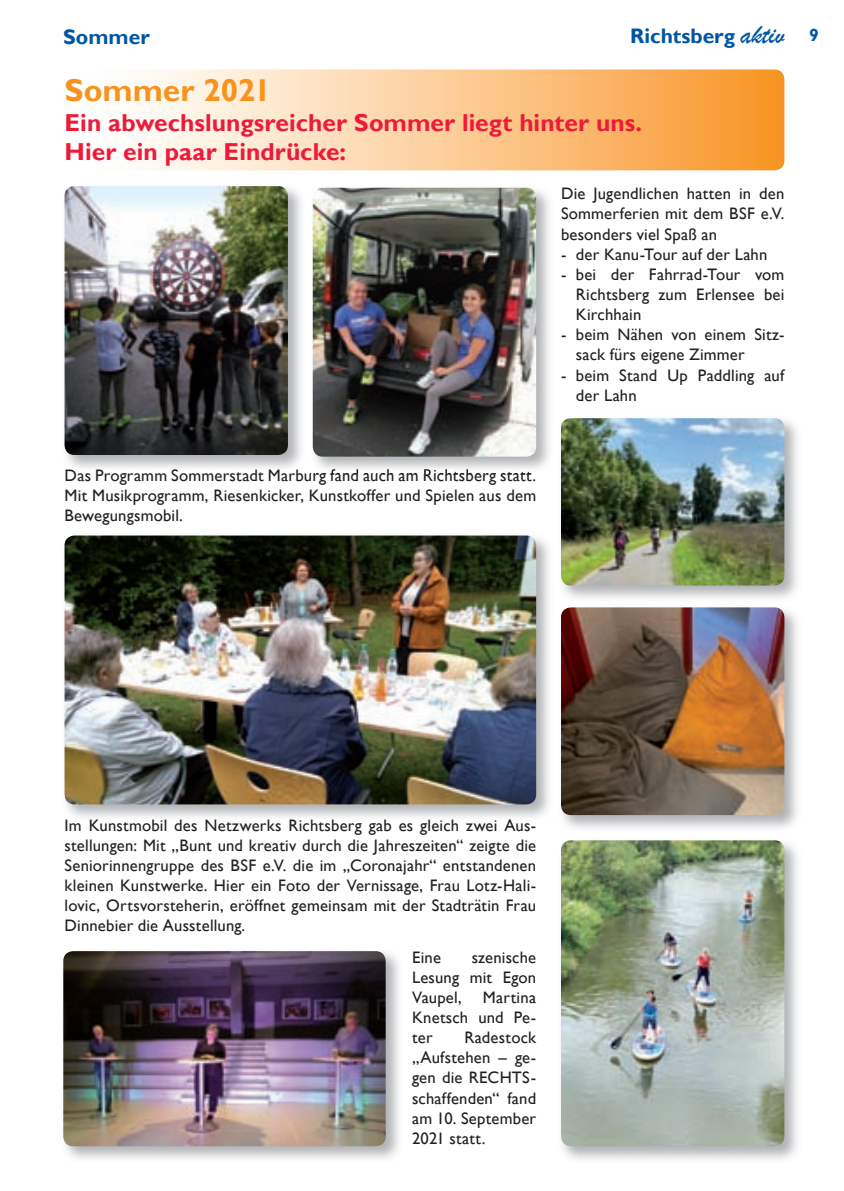
<style>
.page{position:relative;width:844px;height:1191px;background:#fff}
.page>*{position:absolute;margin:0;border:0;box-sizing:border-box;transform-origin:0 0}
.t1{font:700 31.5px "Gill Sans";color:#f7931d}
.t2{font:700 24.5px/29.4px "Gill Sans";color:#ed1a3a}
.t3{font:700 21px "Gill Sans";color:#0155a2}
.t4{font:16.62px/20.1px "Gill Sans";letter-spacing:.01em;color:#231f20;text-align:justify}
.s1{font-family:"Brush Script";font-weight:400;font-size:28px}
.s2{font-size:17.5px}
</style>
<div class="page">
<svg style="left:144px;top:69px;width:640px;height:101px;background:#fccb94"></svg>
<img style="left:64px;top:186px;width:224px;height:269px">
<img style="left:66px;top:538px;width:483px;height:279px">
<img style="left:64px;top:535px;width:472px;height:269px">
<img style="left:312px;top:187px;width:237px;height:282px">
<img style="left:331px;top:469px;width:198px;height:4px">
<img style="left:313px;top:188px;width:223px;height:268px">
<img style="left:66px;top:952px;width:333px;height:207px">
<img style="left:63px;top:951px;width:322px;height:195px">
<img style="left:562px;top:420px;width:235px;height:178px">
<img style="left:561px;top:418px;width:223px;height:167px">
<img style="left:562px;top:610px;width:235px;height:218px">
<img style="left:561px;top:607px;width:223px;height:208px">
<img style="left:562px;top:843px;width:235px;height:317px">
<img style="left:561px;top:840px;width:223px;height:306px">
<p class="t3" style="left:63px;top:25px;width:88px">Sommer</p>
<p class="t3" style="left:630px;top:23px;width:190px">Richtsberg <span class="s1">aktiv</span> <span class="s2">9</span></p>
<h1 class="t1" style="left:64px;top:72px;width:208px">Sommer 2021</h1>
<h2 class="t2" style="left:64px;top:108px;width:579px">Ein abwechslungsreicher Sommer liegt hinter uns.<br>Hier ein paar Eindrücke:</h2>
<p class="t4" style="left:561px;top:184px;width:225px">Die Jugendlichen hatten in den Sommerferien mit dem BSF e.V. besonders viel Spaß an</p>
<p class="t4" style="left:561px;top:244px;width:208px">- der Kanu-Tour auf der Lahn</p>
<p class="t4" style="left:575px;top:264px;width:210px;text-indent:-15px">- bei der Fahrrad-Tour vom Richtsberg zum Erlensee bei Kirchhain</p>
<p class="t4" style="left:575px;top:325px;width:210px;text-indent:-15px">- beim Nähen von einem Sitz&shy;sack fürs eigene Zimmer</p>
<p class="t4" style="left:575px;top:365px;width:210px;text-indent:-15px">- beim Stand Up Paddling auf der Lahn</p>
<p class="t4" style="left:64px;top:465px;width:473px">Das Programm Sommerstadt Marburg fand auch am Richtsberg statt.<br>Mit Musikprogramm, Riesenkicker, Kunstkoffer und Spielen aus dem Bewegungsmobil.</p>
<p class="t4" style="left:64px;top:815px;width:473px">Im Kunstmobil des Netzwerks Richtsberg gab es gleich zwei Aus&shy;stellungen: Mit „Bunt und kreativ durch die Jahreszeiten“ zeigte die Seniorinnengruppe des BSF e.V. die im „Coronajahr“ entstandenen kleinen Kunstwerke. Hier ein Foto der Vernissage, Frau Lotz-Hali&shy;lovic, Ortsvorsteherin, eröffnet gemeinsam mit der Stadträtin Frau Dinnebier die Ausstellung.</p>
<p class="t4" style="left:412px;top:947px;width:126px;text-indent:60px">szenische Lesung mit Egon Vaupel,</p>
<p class="t4" style="left:412px;top:947px;width:30px">Eine</p>
<p class="t4" style="left:412px;top:987px;width:126px;text-indent:71px">Martina Knetsch und Pe&shy;ter</p>
<p class="t4" style="left:412px;top:1027px;width:126px;text-indent:52px">Radestock „Aufstehen – ge&shy;gen die RECHTS&shy;schaffenden“ fand am 10. September 2021 statt.</p>
</div>
